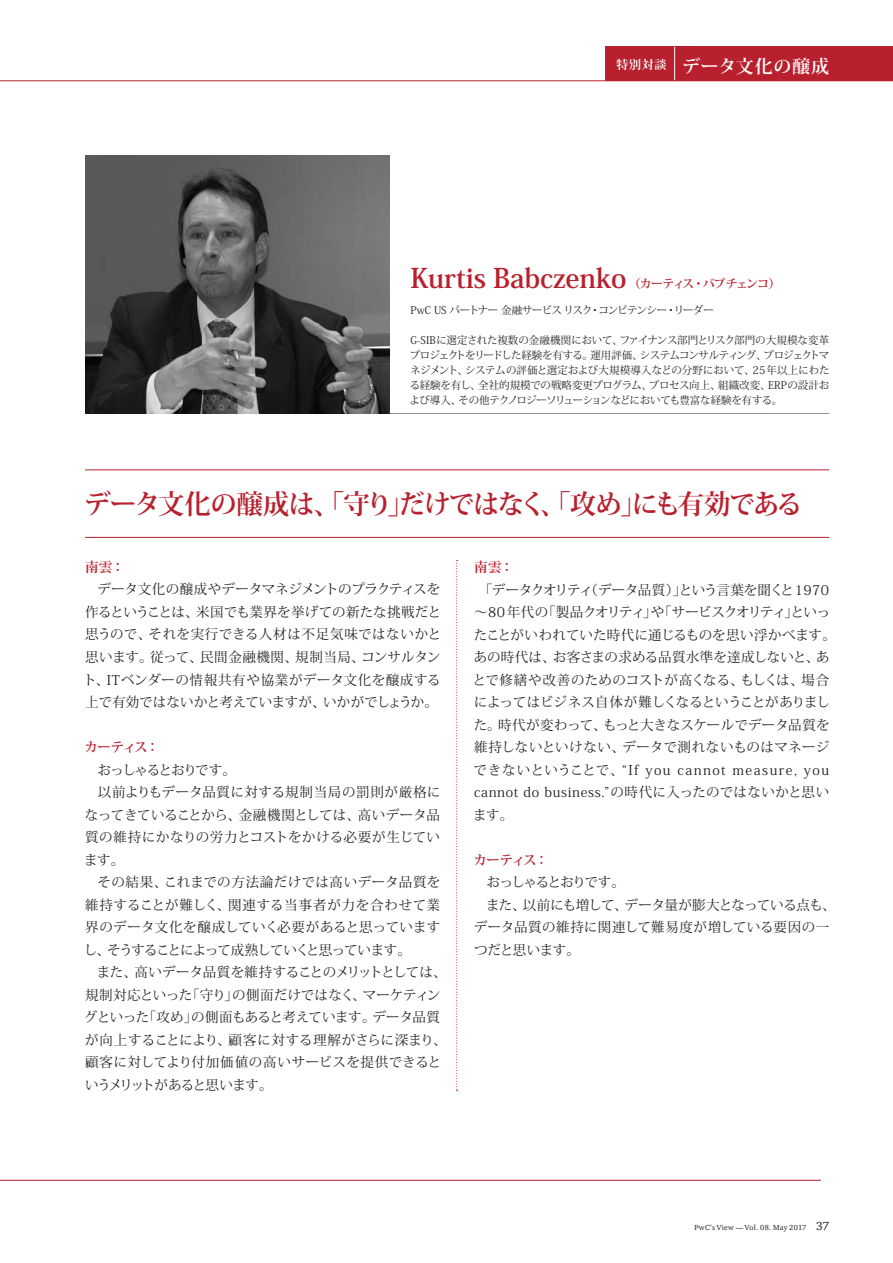
<style>
.page{position:relative;width:893px;height:1263px;background:#fff}
.page>*{position:absolute;margin:0;border:0;box-sizing:border-box;transform-origin:0 0}
.名前{font:700 27px "Koz Min Pro";letter-spacing:-.06em;color:#b9202e}
.名前-2{font:700 27px "Koz Min Pro";letter-spacing:-.02em;color:#b9202e}
.News見出し{font:700 18px "Koz Min Pro";letter-spacing:.04em;color:#fff}
.本文9_インデント{font:13.5px/22.5px "Koz Min Pro";color:#231f20;text-align:justify}
.本文9_インデント-2{font:13.5px "Koz Min Pro";letter-spacing:-.09em;color:#231f20}
.t1{font:700 13.5px "Koz Min Pro";letter-spacing:-.03em;color:#b9202e}
.名前-3{font:700 12px "Koz Min Pro";letter-spacing:-.085em;color:#b9202e}
.News見出し-2{font:700 12px "Koz Min Pro";color:#fff}
.文中囲み本文{font:10.5px/15px "Koz Min Pro";letter-spacing:-.05em;color:#231f20;text-align:justify}
.t2{font:7.5px "ITC Charter Com";letter-spacing:.05em;color:#231f20}
.s1{font-size:12px}
</style>
<div class="page">
<div style="left:605px;top:47px;width:288px;height:34px;background:#b9202e"></div>
<hr style="left:674px;top:47px;width:1px;height:34px;background:#fff">
<hr style="left:0;top:81px;width:893px;height:1px;background:#b9202e">
<hr style="left:389px;top:413px;width:440px;height:1px;background:#939598">
<img style="left:85px;top:155px;width:304px;height:259px">
<hr style="left:0;top:1180px;width:821px;height:1px;background:#b9202e">
<svg style="left:456px;top:560px;width:2px;height:531px"></svg>
<hr style="left:85px;top:470px;width:744px;height:1px;background:#b9202e">
<hr style="left:85px;top:537px;width:744px;height:1px;background:#b9202e">
<p class="News見出し-2" style="left:616px;top:56px;width:51px">特別対談</p>
<p class="News見出し" style="left:682px;top:53px;width:149px">データ文化の醸成</p>
<p class="名前-2" style="left:410px;top:259px;width:218px">Kurtis Babczenko</p>
<p class="名前-3" style="left:629px;top:275px;width:153px">（カーティス・バブチェンコ）</p>
<p class="文中囲み本文" style="left:410px;top:302px;width:305px">PwC US パートナー 金融サービス リスク・コンピテンシー・リーダー</p>
<p class="文中囲み本文" style="left:410px;top:332px;width:421px">G-SIBに選定された複数の金融機関において、ファイナンス部門とリスク部門の大規模な変革プロジェクトをリードした経験を有する。運用評価、システムコンサルティング、プロジェクトマネジメント、システムの評価と選定および大規模導入などの分野において、25年以上にわたる経験を有し、全社的規模での戦略変更プログラム、プロセス向上、組織改変、ERPの設計および導入、その他テクノロジーソリューションなどにおいても豊富な経験を有する。</p>
<p class="名前" style="left:84px;top:484px;width:720px">データ文化の醸成は、「守り」だけではなく、「攻め」にも有効である</p>
<p class="t1" style="left:85px;top:557px;width:41px">南雲：</p>
<p class="本文9_インデント" style="left:83px;top:578px;width:360px;text-indent:14px">データ文化の醸成やデータマネジメントのプラクティスを作るということは、米国でも業界を挙げての新たな挑戦だと思うので、それを実行できる人材は不足気味ではないかと思います。従って、民間金融機関、規制当局、コンサルタント、ITベンダーの情報共有や協業がデータ文化を醸成する上で有効ではないかと考えていますが、いかがでしょうか。</p>
<p class="t1" style="left:84px;top:737px;width:76px">カーティス：</p>
<p class="本文9_インデント-2" style="left:98px;top:760px;width:140px">おっしゃるとおりです。</p>
<p class="本文9_インデント" style="left:84px;top:780px;width:358px;text-indent:14px">以前よりもデータ品質に対する規制当局の罰則が厳格になってきていることから、金融機関としては、高いデータ品質の維持にかなりの労力とコストをかける必要が生じています。</p>
<p class="本文9_インデント" style="left:84px;top:870px;width:358px;text-indent:14px">その結果、これまでの方法論だけでは高いデータ品質を維持することが難しく、関連する当事者が力を合わせて業界のデータ文化を醸成していく必要があると思っていますし、そうすることによって成熟していくと思っています。</p>
<p class="本文9_インデント" style="left:84px;top:960px;width:364px;text-align:left;text-indent:13px">また、高いデータ品質を維持することのメリットとしては、規制対応といった「守り」の側面だけではなく、マーケティングといった「攻め」の側面もあると考えています。データ品質が向上することにより、顧客に対する理解がさらに深まり、顧客に対してより付加価値の高いサービスを提供できるというメリットがあると思います。</p>
<p class="t1" style="left:474px;top:557px;width:41px">南雲：</p>
<p class="本文9_インデント" style="left:473px;top:578px;width:365px;text-align:left;text-indent:6px">「データクオリティ（データ品質）」という言葉を聞くと1970～80 年代の「製品クオリティ」や「サービスクオリティ」といったことがいわれていた時代に通じるものを思い浮かべます。あの時代は、お客さまの求める品質水準を達成しないと、あとで修繕や改善のためのコストが高くなる、もしくは、場合によってはビジネス自体が難しくなるということがありました。時代が変わって、もっと大きなスケールでデータ品質を維持しないといけない、データで測れないものはマネージできないということで、“If you cannot measure, you cannot do business.”の時代に入ったのではないかと思います。</p>
<p class="t1" style="left:473px;top:850px;width:76px">カーティス：</p>
<p class="本文9_インデント-2" style="left:487px;top:873px;width:140px">おっしゃるとおりです。</p>
<p class="本文9_インデント" style="left:474px;top:893px;width:363px;text-align:left;text-indent:12px">また、以前にも増して、データ量が膨大となっている点も、データ品質の維持に関連して難易度が増している要因の一つだと思います。</p>
<p class="t2" style="left:694px;top:1223px;width:136px">PwC’s View — Vol. 08. May 2017 <span class="s1">37</span></p>
</div>
